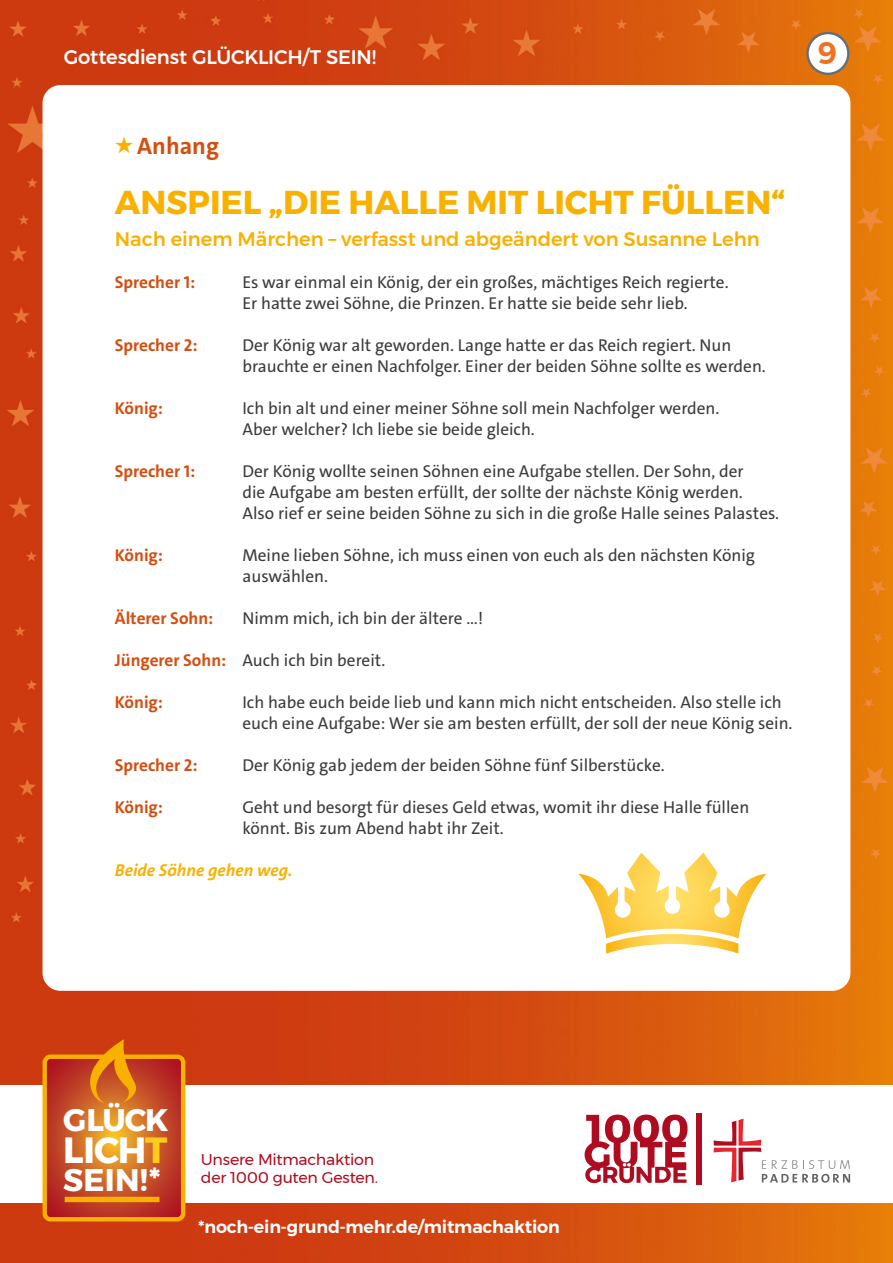
<style>
.page{position:relative;width:893px;height:1263px;background:#fff}
.page>*{position:absolute;margin:0;border:0;box-sizing:border-box;transform-origin:0 0}
.t1{font:700 36.3px "Montserrat";letter-spacing:-.03em;color:#fff}
.t2{font:700 33px "Montserrat";color:#f9b100}
.t3{font:700 31.2px "Montserrat";letter-spacing:.005em;color:#fff}
.t4{font:600 31.05px "Montserrat";color:#ee721f}
.t5{font:700 24px "The Sans";color:#d34f11}
.t6{font:500 19.5px "Montserrat";color:#f9b100}
.t7{font:500 19.5px "Montserrat";letter-spacing:-.01em;color:#fff}
.t8{font:17.25px/21px "The Sans";color:#3b3b3a}
.t9{font:700 17.25px "The Sans";color:#d34f11}
.t10{font:600 17.25px "Montserrat";letter-spacing:-.01em;color:#fff}
.t11{font:italic 700 17.25px "The Sans";color:#f9b100}
.t12{font:15.6px/17.2px "Montserrat";letter-spacing:-.015em;color:#ae0c21}
.s1{font-weight:400;font-size:21px;color:#f9b100}
.s2{font-weight:700;color:#d34f11}
.s3{color:#fecd1a}
</style>
<div class="page">
<img style="left:0;top:0;width:893px;height:1263px">
<div style="left:43px;top:85px;width:807px;height:906px;background:#fff;border-radius:18px"></div>
<div style="left:806px;top:32px;width:43px;height:43px;background:#fff;border:2px solid #606f7c;border-radius:50%"></div>
<svg style="left:578px;top:853px;width:188px;height:101px"></svg>
<div style="left:0;top:1085px;width:893px;height:117px;background:#fff"></div>
<svg style="left:585px;top:1114px;width:103px;height:69px"></svg>
<div style="left:696px;top:1113px;width:6px;height:72px;background:#ae0c21"></div>
<svg style="left:713px;top:1118px;width:137px;height:65px"></svg>
<div style="left:43px;top:1054px;width:142px;height:167px;border:4px solid #f9b100;border-radius:6px"></div>
<svg style="left:45px;top:1039px;width:138px;height:180px;background:#cc5b20"></svg>
<div style="left:65px;top:1197px;width:94px;height:5px;background:#f9b100"></div>
<p class="t7" style="left:64px;top:41px;width:314px">Gottesdienst GLÜCKLICH/T SEIN!</p>
<h3 class="t4" style="left:818px;top:29px;width:21px">9</h3>
<h3 class="t5" style="left:115px;top:130px;width:106px"><span class="s1">★</span> Anhang</h3>
<h2 class="t2" style="left:115px;top:176px;width:672px">ANSPIEL „DIE HALLE MIT LICHT FÜLLEN“</h2>
<p class="t6" style="left:115px;top:224px;width:646px">Nach einem Märchen – verfasst und abgeändert von Susanne Lehn</p>
<p class="t9" style="left:115px;top:271px;width:82px">Sprecher 1:</p>
<p class="t8" style="left:242px;top:272px;width:488px">Es war einmal ein König, der ein großes, mächtiges Reich regierte.<br>Er hatte zwei Söhne, die Prinzen. Er hatte sie beide sehr lieb.</p>
<p class="t9" style="left:115px;top:334px;width:84px">Sprecher 2:</p>
<p class="t8" style="left:242px;top:335px;width:525px">Der König war alt geworden. Lange hatte er das Reich regiert. Nun brauchte er einen Nachfolger. Einer der beiden Söhne sollte es werden.</p>
<p class="t9" style="left:115px;top:397px;width:50px">König:</p>
<p class="t8" style="left:242px;top:398px;width:479px">Ich bin alt und einer meiner Söhne soll mein Nachfolger werden.<br>Aber welcher? Ich liebe sie beide gleich.</p>
<p class="t9" style="left:115px;top:460px;width:82px">Sprecher 1:</p>
<p class="t8" style="left:242px;top:461px;width:538px">Der König wollte seinen Söhnen eine Aufgabe stellen. Der Sohn, der<br>die Aufgabe am besten erfüllt, der sollte der nächste König werden.<br>Also rief er seine beiden Söhne zu sich in die große Halle seines Palastes.</p>
<p class="t9" style="left:115px;top:544px;width:50px">König:</p>
<p class="t8" style="left:242px;top:545px;width:514px">Meine lieben Söhne, ich muss einen von euch als den nächsten König auswählen.</p>
<p class="t9" style="left:115px;top:607px;width:100px">Älterer Sohn:</p>
<p class="t8" style="left:242px;top:608px;width:242px">Nimm mich, ich bin der ältere …!</p>
<p class="t8" style="left:115px;top:650px;width:272px"><span class="s2">Jüngerer Sohn:</span> Auch ich bin bereit.</p>
<p class="t9" style="left:115px;top:691px;width:50px">König:</p>
<p class="t8" style="left:242px;top:692px;width:552px">Ich habe euch beide lieb und kann mich nicht entscheiden. Also stelle ich euch eine Aufgabe: Wer sie am besten erfüllt, der soll der neue König sein.</p>
<p class="t9" style="left:115px;top:754px;width:84px">Sprecher 2:</p>
<p class="t8" style="left:242px;top:755px;width:424px">Der König gab jedem der beiden Söhne fünf Silberstücke.</p>
<p class="t9" style="left:115px;top:796px;width:50px">König:</p>
<p class="t8" style="left:242px;top:797px;width:508px">Geht und besorgt für dieses Geld etwas, womit ihr diese Halle füllen könnt. Bis zum Abend habt ihr Zeit.</p>
<p class="t11" style="left:115px;top:859px;width:179px">Beide Söhne gehen weg.</p>
<h3 class="t3" style="left:63px;top:1095px;width:107px">GLÜCK</h3>
<h1 class="t1" style="left:63px;top:1121px;width:106px">LICH<span class="s3">T</span></h1>
<h3 class="t3" style="left:63px;top:1155px;width:99px">SEIN!*</h3>
<p class="t12" style="left:201px;top:1151px;width:179px">Unsere Mitmachaktion der 1000 guten Gesten.</p>
<p class="t10" style="left:198px;top:1213px;width:363px">*noch-ein-grund-mehr.de/mitmachaktion</p>
</div>
